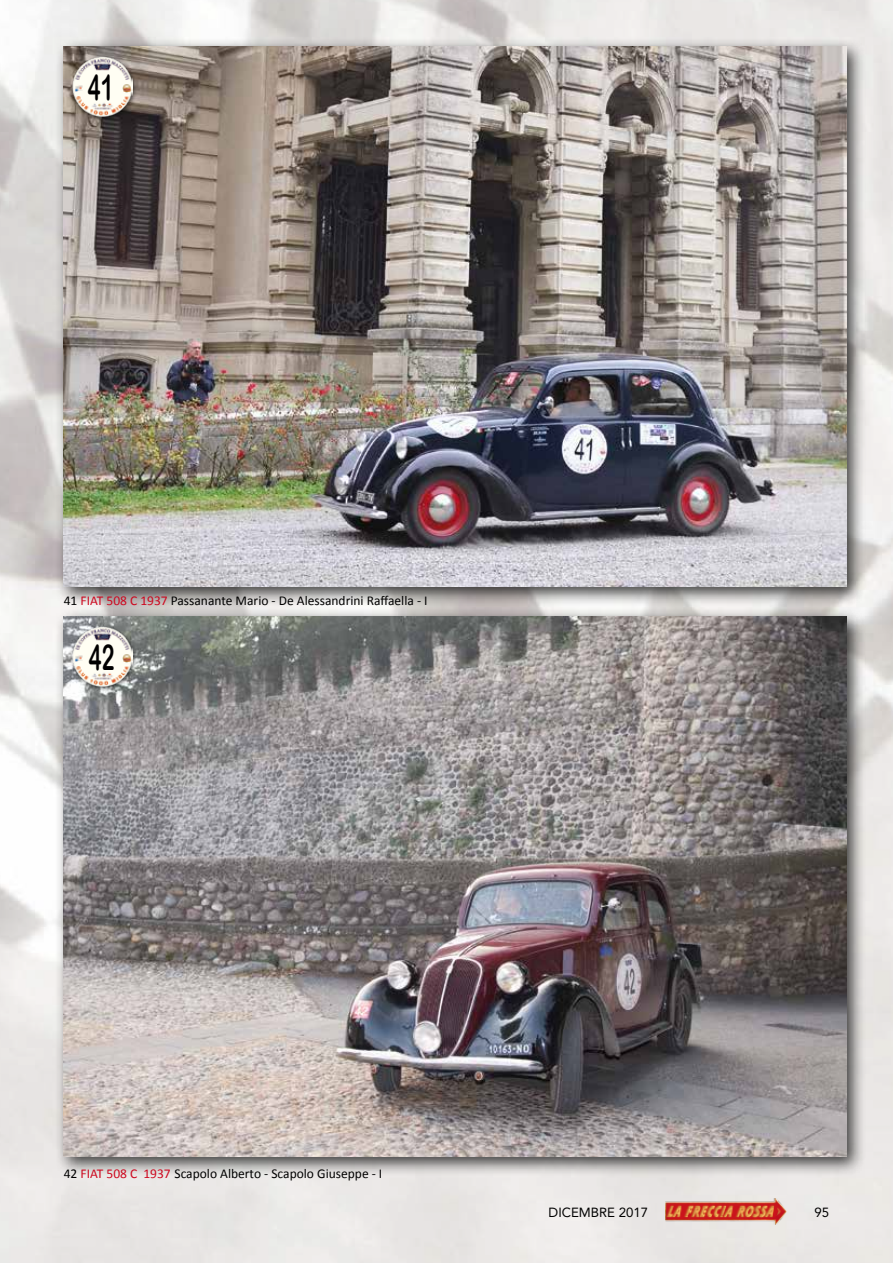
<style>
.page{position:relative;width:893px;height:1263px;background:#fff}
.page>*{position:absolute;margin:0;border:0;box-sizing:border-box;transform-origin:0 0}
.t1{font:35.7px "Arial Rounded MT Bold";color:#000;scale:.6 1}
.t2{font:13.5px "Calibri";color:#000}
.t3{font:13.2px "Avenir";color:#000}
.s1{color:#cd071e}
</style>
<div class="page">
<img style="left:0;top:0;width:893px;height:1263px">
<div style="left:55px;top:608px;width:811px;height:568px;background:#000;opacity:.75"></div>
<img style="left:64px;top:617px;width:782px;height:540px">
<div style="left:70px;top:624px;width:68px;height:68px;background:#000;opacity:.65"></div>
<img style="left:72px;top:626px;width:60px;height:61px">
<div style="left:55px;top:38px;width:811px;height:568px;background:#000;opacity:.75"></div>
<img style="left:64px;top:47px;width:782px;height:540px">
<div style="left:70px;top:54px;width:68px;height:68px;background:#000;opacity:.65"></div>
<img style="left:72px;top:57px;width:60px;height:60px">
<img style="left:666px;top:1198px;width:120px;height:27px">
<h1 class="t1" style="left:88px;top:66px;width:44px">41</h1>
<p class="t2" style="left:64px;top:593px;width:365px">41 <span class="s1">FIAT 508 C 1937</span> Passanante Mario - De Alessandrini Raffaella - I</p>
<h1 class="t1" style="left:89px;top:636px;width:44px">42</h1>
<p class="t2" style="left:64px;top:1165px;width:320px">42 <span class="s1">FIAT 508 C 1937</span> Scapolo Alberto - Scapolo Giuseppe - I</p>
<p class="t3" style="left:549px;top:1205px;width:101px">DICEMBRE 2017</p>
<p class="t3" style="left:814px;top:1205px;width:16px">95</p>
</div>
